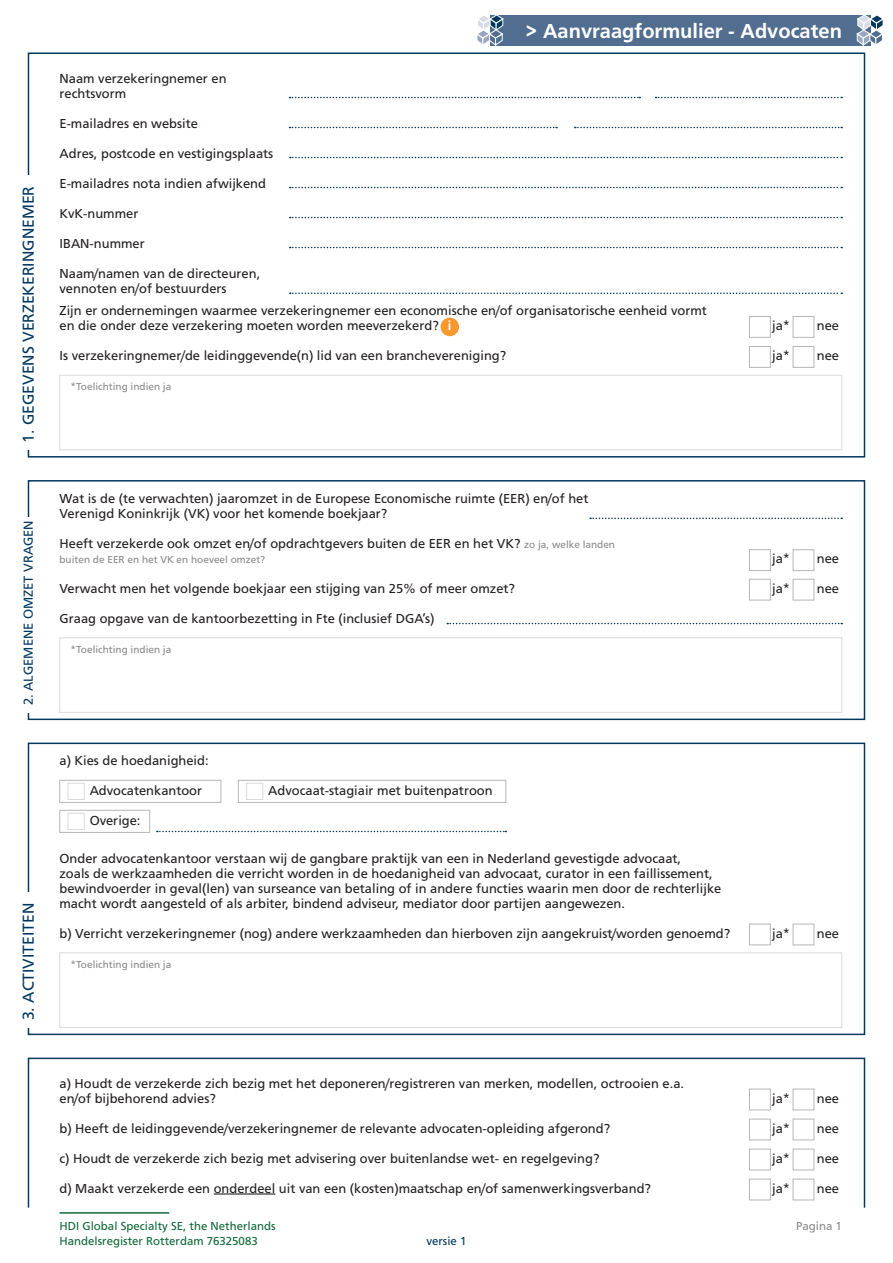
<style>
.page{position:relative;width:893px;height:1263px;background:#fff}
.page>*{position:absolute;margin:0;border:0;box-sizing:border-box;transform-origin:0 0}
.t1{font:21px "HDI Gerling Sans Bold";color:#fff}
.t2{font:16.5px "HDI Gerling Sans Regular";color:#003860}
.t3{font:13.5px/15px "HDI Gerling Sans Regular";color:#231f20}
.t4{font:13.5px "HDI Gerling Sans Regular";color:#003860}
.t5{font:13.5px "HDI Gerling Sans Bold";color:#fff}
.t6{font:12px "HDI Gerling Sans Regular";color:#0f6838}
.t7{font:12px "HDI Gerling Sans Regular";color:#89898b}
.t8{font:12px "HDI Gerling Sans Regular";color:#003860}
.t9{font:10.5px "HDI Gerling Sans Regular";color:#89898b}
.s1{font-size:10.5px;color:#89898b}
</style>
<div class="page">
<div style="left:490px;top:15px;width:380px;height:30px;background:#516e90"></div>
<svg style="left:477px;top:15px;width:26px;height:31px"></svg>
<svg style="left:857px;top:15px;width:27px;height:31px"></svg>
<hr style="left:60px;top:1212px;width:109px;height:2px;background:#0f6838">
<div style="left:28px;top:742px;width:837px;height:293px;border:2px solid #003860"></div>
<div style="left:60px;top:953px;width:782px;height:75px;background:#fff;border:1px solid #dcdadb"></div>
<div style="left:15px;top:893px;width:25px;height:127px;background:#fff"></div>
<div style="left:238px;top:780px;width:268px;height:22px;border:1px solid #b8b6b8"></div>
<div style="left:60px;top:810px;width:90px;height:22px;border:1px solid #b8b6b8"></div>
<div style="left:60px;top:780px;width:161px;height:22px;border:1px solid #b8b6b8"></div>
<div style="left:68px;top:813px;width:17px;height:17px;background:#fff;border:1px solid #dcdadb"></div>
<div style="left:68px;top:783px;width:17px;height:17px;background:#fff;border:1px solid #dcdadb"></div>
<div style="left:246px;top:783px;width:17px;height:17px;background:#fff;border:1px solid #dcdadb"></div>
<div style="left:749px;top:924px;width:21px;height:21px;background:#fff;border:1px solid #b8b6b8"></div>
<div style="left:793px;top:924px;width:21px;height:21px;background:#fff;border:1px solid #b8b6b8"></div>
<svg style="left:157px;top:831px;width:349px;height:1px"></svg>
<div style="left:16px;top:1020px;width:21px;height:8px;background:#fff"></div>
<hr style="left:214px;top:1193px;width:61px;height:1px;background:#231f20">
<div style="left:28px;top:1058px;width:837px;height:150px;border:2px solid #003860"></div>
<div style="left:749px;top:1089px;width:21px;height:21px;background:#fff;border:1px solid #b8b6b8"></div>
<div style="left:749px;top:1119px;width:21px;height:21px;background:#fff;border:1px solid #b8b6b8"></div>
<div style="left:749px;top:1149px;width:21px;height:21px;background:#fff;border:1px solid #b8b6b8"></div>
<div style="left:749px;top:1179px;width:21px;height:21px;background:#fff;border:1px solid #b8b6b8"></div>
<div style="left:793px;top:1089px;width:21px;height:21px;background:#fff;border:1px solid #b8b6b8"></div>
<div style="left:793px;top:1119px;width:21px;height:21px;background:#fff;border:1px solid #b8b6b8"></div>
<div style="left:793px;top:1149px;width:21px;height:21px;background:#fff;border:1px solid #b8b6b8"></div>
<div style="left:793px;top:1179px;width:21px;height:21px;background:#fff;border:1px solid #b8b6b8"></div>
<div style="left:28px;top:480px;width:837px;height:240px;border:2px solid #003860"></div>
<div style="left:793px;top:316px;width:21px;height:22px;background:#fff;border:1px solid #b8b6b8"></div>
<div style="left:793px;top:346px;width:21px;height:22px;background:#fff;border:1px solid #b8b6b8"></div>
<div style="left:60px;top:375px;width:782px;height:75px;background:#fff;border:1px solid #dcdadb"></div>
<div style="left:60px;top:638px;width:782px;height:74px;background:#fff;border:1px solid #dcdadb"></div>
<div style="left:15px;top:518px;width:25px;height:187px;background:#fff"></div>
<div style="left:749px;top:316px;width:21px;height:22px;background:#fff;border:1px solid #b8b6b8"></div>
<div style="left:749px;top:346px;width:21px;height:22px;background:#fff;border:1px solid #b8b6b8"></div>
<div style="left:749px;top:549px;width:21px;height:22px;background:#fff;border:1px solid #b8b6b8"></div>
<div style="left:749px;top:579px;width:21px;height:21px;background:#fff;border:1px solid #b8b6b8"></div>
<div style="left:793px;top:549px;width:21px;height:22px;background:#fff;border:1px solid #b8b6b8"></div>
<div style="left:793px;top:579px;width:21px;height:21px;background:#fff;border:1px solid #b8b6b8"></div>
<svg style="left:656px;top:97px;width:186px;height:1px"></svg>
<svg style="left:290px;top:97px;width:350px;height:1px"></svg>
<svg style="left:447px;top:623px;width:395px;height:1px"></svg>
<svg style="left:290px;top:157px;width:552px;height:1px"></svg>
<svg style="left:290px;top:187px;width:552px;height:1px"></svg>
<svg style="left:290px;top:217px;width:552px;height:1px"></svg>
<svg style="left:290px;top:247px;width:552px;height:1px"></svg>
<svg style="left:290px;top:293px;width:552px;height:1px"></svg>
<svg style="left:290px;top:127px;width:267px;height:1px"></svg>
<svg style="left:575px;top:127px;width:267px;height:1px"></svg>
<div style="left:17px;top:705px;width:21px;height:7px;background:#fff"></div>
<svg style="left:590px;top:518px;width:252px;height:1px"></svg>
<div style="left:440px;top:318px;width:19px;height:18px;background:#f8992d;border-radius:50%"></div>
<p class="t2" style="left:19px;top:443px;width:258px;rotate:-90deg">1. GEGEVENS VERZEKERINGNEMER</p>
<p class="t4" style="left:21px;top:705px;width:186px;rotate:-90deg">2. ALGEMENE OMZET VRAGEN</p>
<p class="t2" style="left:19px;top:1020px;width:119px;rotate:-90deg">3. ACTIVITEITEN</p>
<h1 class="t1" style="left:525px;top:18px;width:318px">&gt; Aanvraagformulier - Advocaten</h1>
<p class="t3" style="left:60px;top:71px;width:169px">Naam verzekeringnemer en rechtsvorm</p>
<p class="t3" style="left:60px;top:116px;width:140px">E-mailadres en website</p>
<p class="t3" style="left:60px;top:146px;width:215px">Adres, postcode en vestigingsplaats</p>
<p class="t3" style="left:60px;top:176px;width:208px">E-mailadres nota indien afwijkend</p>
<p class="t3" style="left:60px;top:206px;width:80px">KvK-nummer</p>
<p class="t3" style="left:60px;top:236px;width:87px">IBAN-nummer</p>
<p class="t3" style="left:60px;top:266px;width:202px">Naam/namen van de directeuren, vennoten en/of bestuurders</p>
<p class="t3" style="left:60px;top:303px;width:649px">Zijn er ondernemingen waarmee verzekeringnemer een economische en/of organisatorische eenheid vormt en die onder deze verzekering moeten worden meeverzekerd?</p>
<p class="t3" style="left:60px;top:348px;width:448px">Is verzekeringnemer/de leidinggevende(n) lid van een branchevereniging?</p>
<p class="t5" style="left:448px;top:318px;width:5px">i</p>
<p class="t9" style="left:71px;top:380px;width:102px">*Toelichting indien ja</p>
<p class="t3" style="left:60px;top:491px;width:530px">Wat is de (te verwachten) jaaromzet in de Europese Economische ruimte (EER) en/of het<br>Verenigd Koninkrijk (VK) voor het komende boekjaar?</p>
<p class="t3" style="left:60px;top:536px;width:557px">Heeft verzekerde ook omzet en/of opdrachtgevers buiten de EER en het VK? <span class="s1">zo ja, welke landen</span></p>
<p class="t9" style="left:60px;top:553px;width:207px">buiten de EER en het VK en hoeveel omzet?</p>
<p class="t3" style="left:60px;top:581px;width:457px">Verwacht men het volgende boekjaar een stijging van 25% of meer omzet?</p>
<p class="t3" style="left:60px;top:611px;width:376px">Graag opgave van de kantoorbezetting in Fte (inclusief DGA’s)</p>
<p class="t9" style="left:71px;top:643px;width:102px">*Toelichting indien ja</p>
<p class="t3" style="left:60px;top:753px;width:151px">a) Kies de hoedanigheid:</p>
<p class="t3" style="left:90px;top:783px;width:114px">Advocatenkantoor</p>
<p class="t3" style="left:90px;top:813px;width:52px">Overige:</p>
<p class="t3" style="left:268px;top:783px;width:226px">Advocaat-stagiair met buitenpatroon</p>
<p class="t3" style="left:60px;top:851px;width:663px">Onder advocatenkantoor verstaan wij de gangbare praktijk van een in Nederland gevestigde advocaat,<br>zoals de werkzaamheden die verricht worden in de hoedanigheid van advocaat, curator in een faillissement, bewindvoerder in geval(len) van surseance van betaling of in andere functies waarin men door de rechterlijke macht wordt aangesteld of als arbiter, bindend adviseur, mediator door partijen aangewezen.</p>
<p class="t3" style="left:60px;top:926px;width:672px">b) Verricht verzekeringnemer (nog) andere werkzaamheden dan hierboven zijn aangekruist/worden genoemd?</p>
<p class="t9" style="left:71px;top:958px;width:102px">*Toelichting indien ja</p>
<p class="t3" style="left:772px;top:318px;width:19px">ja*</p>
<p class="t3" style="left:772px;top:348px;width:19px">ja*</p>
<p class="t3" style="left:817px;top:318px;width:24px">nee</p>
<p class="t3" style="left:817px;top:348px;width:24px">nee</p>
<p class="t3" style="left:772px;top:551px;width:19px">ja*</p>
<p class="t3" style="left:772px;top:581px;width:19px">ja*</p>
<p class="t3" style="left:817px;top:551px;width:24px">nee</p>
<p class="t3" style="left:817px;top:581px;width:24px">nee</p>
<p class="t3" style="left:772px;top:926px;width:19px">ja*</p>
<p class="t3" style="left:817px;top:926px;width:24px">nee</p>
<p class="t3" style="left:60px;top:1076px;width:626px">a) Houdt de verzekerde zich bezig met het deponeren/registreren van merken, modellen, octrooien e.a. en/of bijbehorend advies?</p>
<p class="t3" style="left:60px;top:1121px;width:552px">b) Heeft de leidinggevende/verzekeringnemer de relevante advocaten-opleiding afgerond?</p>
<p class="t3" style="left:60px;top:1151px;width:541px">c) Houdt de verzekerde zich bezig met advisering over buitenlandse wet- en regelgeving?</p>
<p class="t3" style="left:60px;top:1181px;width:593px">d) Maakt verzekerde een onderdeel uit van een (kosten)maatschap en/of samenwerkingsverband?</p>
<p class="t3" style="left:772px;top:1091px;width:19px">ja*</p>
<p class="t3" style="left:772px;top:1121px;width:19px">ja*</p>
<p class="t3" style="left:772px;top:1151px;width:19px">ja*</p>
<p class="t3" style="left:772px;top:1181px;width:19px">ja*</p>
<p class="t3" style="left:817px;top:1091px;width:24px">nee</p>
<p class="t3" style="left:817px;top:1121px;width:24px">nee</p>
<p class="t3" style="left:817px;top:1151px;width:24px">nee</p>
<p class="t3" style="left:817px;top:1181px;width:24px">nee</p>
<p class="t6" style="left:60px;top:1219px;width:218px">HDI Global Specialty SE, the Netherlands</p>
<p class="t7" style="left:796px;top:1219px;width:47px">Pagina 1</p>
<p class="t6" style="left:60px;top:1234px;width:200px">Handelsregister Rotterdam 76325083</p>
<p class="t8" style="left:426px;top:1234px;width:42px">versie 1</p>
</div>
